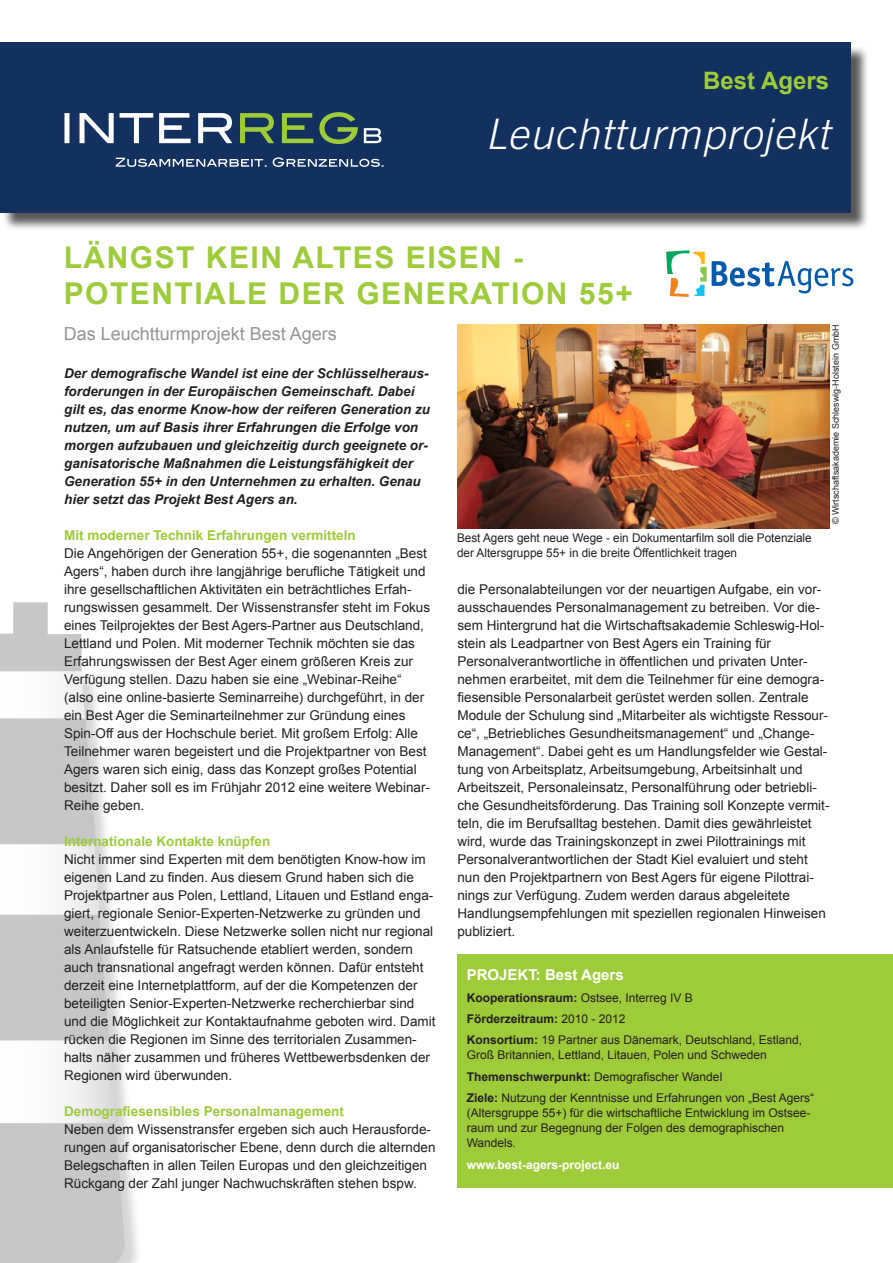
<style>
.page{position:relative;width:893px;height:1263px;background:#fff}
.page>*{position:absolute;margin:0;border:0;box-sizing:border-box;transform-origin:0 0}
.t1{font:italic 300 42px "Trade Gothic LT Com";letter-spacing:.025em;color:#fff}
.t2{font:700 30px/36px "Arial";letter-spacing:.05em;color:#9ecb3a}
.t3{font:700 24px "Arial";color:#9ecb3a}
.t4{font:18px "Arial";color:#939598}
.H2-kasten{font:700 15px "Arial";color:#fff}
.t5{font:13.5px/18px "Arial";color:#231f20}
.p-einstieg{font:italic 700 13.5px/18px "Arial";color:#231f20}
.p-frage{font:700 13.5px "Arial";color:#9ecb3a}
.p-kasten{font:12px/15px "Arial";color:#231f20}
.p-kasten-2{font:700 12px "Arial";color:#fff}
.p-kasten-3{font:700 12px "Arial";color:#231f20}
.t6{font:9px "Arial";color:#231f20}
.s1{font-weight:700}
.s2{font-weight:400}
</style>
<div class="page">
<div style="left:0;top:673px;width:143px;height:590px;background:#231f20;opacity:.75"></div>
<svg style="left:0;top:671px;width:125px;height:452px"></svg>
<div style="left:0;top:718px;width:96px;height:126px;background:#c8c7c7"></div>
<div style="left:0;top:915px;width:109px;height:125px;background:#c8c7c7"></div>
<div style="left:0;top:1123px;width:125px;height:140px;background:#c8c7c7"></div>
<svg style="left:0;top:602px;width:82px;height:69px"></svg>
<div style="left:458px;top:954px;width:435px;height:233px;background:#9ecb3a"></div>
<div style="left:2px;top:45px;width:867px;height:186px;background:#231f20;opacity:.75"></div>
<div style="left:0;top:43px;width:850px;height:170px;background:#12315f"></div>
<svg style="left:64px;top:113px;width:168px;height:30px"></svg>
<svg style="left:240px;top:112px;width:118px;height:32px"></svg>
<svg style="left:364px;top:128px;width:17px;height:15px"></svg>
<svg style="left:116px;top:157px;width:268px;height:10px"></svg>
<svg style="left:666px;top:250px;width:187px;height:47px"></svg>
<img style="left:457px;top:324px;width:372px;height:204px">
<h3 class="t3" style="left:703px;top:65px;width:127px">Best Agers</h3>
<h1 class="t1" style="left:486px;top:110px;width:345px">Leuchtturmprojekt</h1>
<h1 class="t2" style="left:64px;top:241px;width:571px">LÄNGST KEIN ALTES EISEN -<br>POTENTIALE DER GENERATION 55+</h1>
<h2 class="t4" style="left:64px;top:322px;width:275px">Das Leuchtturmprojekt Best Agers</h2>
<p class="p-einstieg" style="left:64px;top:365px;width:368px">Der demografische Wandel ist eine der Schlüsselheraus&shy;forderungen in der Europäischen Gemeinschaft. Dabei gilt es, das enorme Know-how der reiferen Generation zu nutzen, um auf Basis ihrer Erfahrungen die Erfolge von morgen aufzubauen und gleichzeitig durch geeignete or&shy;ganisatorische Maßnahmen die Leistungsfähigkeit der Generation 55+ in den Unternehmen zu erhalten. Genau hier setzt das Projekt Best Agers an.</p>
<p class="p-frage" style="left:64px;top:526px;width:293px">Mit moderner Technik Erfahrungen vermitteln</p>
<p class="t5" style="left:64px;top:544px;width:368px">Die Angehörigen der Generation 55+, die sogenannten „Best Agers“, haben durch ihre langjährige berufliche Tätigkeit und ihre gesellschaftlichen Aktivitäten ein beträchtliches Erfah&shy;rungswissen gesammelt. Der Wissenstransfer steht im Fokus eines Teilprojektes der Best Agers-Partner aus Deutschland, Lettland und Polen. Mit moderner Technik möchten sie das Erfahrungswissen der Best Ager einem größeren Kreis zur Verfügung stellen. Dazu haben sie eine „Webinar-Reihe“ (also eine online-basierte Seminarreihe) durchgeführt, in der ein Best Ager die Seminarteilnehmer zur Gründung eines Spin-Off aus der Hochschule beriet. Mit großem Erfolg: Alle Teilnehmer waren begeistert und die Projektpartner von Best Agers waren sich einig, dass das Konzept großes Potential besitzt. Daher soll es im Frühjahr 2012 eine weitere Webinar-Reihe geben.</p>
<p class="p-frage" style="left:64px;top:832px;width:208px">Internationale Kontakte knüpfen</p>
<p class="t5" style="left:64px;top:850px;width:373px">Nicht immer sind Experten mit dem benötigten Know-how im eigenen Land zu finden. Aus diesem Grund haben sich die Projektpartner aus Polen, Lettland, Litauen und Estland enga&shy;giert, regionale Senior-Experten-Netzwerke zu gründen und weiterzuentwickeln. Diese Netzwerke sollen nicht nur regional als Anlaufstelle für Ratsuchende etabliert werden, sondern auch transnational angefragt werden können. Dafür entsteht derzeit eine Internetplattform, auf der die Kompetenzen der beteiligten Senior-Experten-Netzwerke recherchierbar sind und die Möglichkeit zur Kontaktaufnahme geboten wird. Damit rücken die Regionen im Sinne des territorialen Zusammen&shy;halts näher zusammen und früheres Wettbewerbsdenken der Regionen wird überwunden.</p>
<p class="p-frage" style="left:64px;top:1102px;width:281px">Demografiesensibles Personalmanagement</p>
<p class="t5" style="left:64px;top:1120px;width:373px">Neben dem Wissenstransfer ergeben sich auch Herausforde&shy;rungen auf organisatorischer Ebene, denn durch die alternden Belegschaften in allen Teilen Europas und den gleichzeitigen Rückgang der Zahl junger Nachwuchskräften stehen bspw.</p>
<p class="t6" style="left:830px;top:524px;width:201px;rotate:-90deg">© Wirtschaftsakademie Schleswig-Holstein GmbH</p>
<p class="p-kasten" style="left:457px;top:530px;width:356px">Best Agers geht neue Wege - ein Dokumentarfilm soll die Potenziale der Altersgruppe 55+ in die breite Öffentlichkeit tragen</p>
<p class="t5" style="left:457px;top:580px;width:374px">die Personalabteilungen vor der neuartigen Aufgabe, ein vor&shy;ausschauendes Personalmanagement zu betreiben. Vor die&shy;sem Hintergrund hat die Wirtschaftsakademie Schleswig-Hol&shy;stein als Leadpartner von Best Agers ein Training für Personalverantwortliche in öffentlichen und privaten Unter&shy;nehmen erarbeitet, mit dem die Teilnehmer für eine demogra&shy;fiesensible Personalarbeit gerüstet werden sollen. Zentrale Module der Schulung sind „Mitarbeiter als wichtigste Ressour&shy;ce“, „Betriebliches Gesundheitsmanagement“ und „Change-Management“. Dabei geht es um Handlungsfelder wie Gestal&shy;tung von Arbeitsplatz, Arbeitsumgebung, Arbeitsinhalt und Arbeitszeit, Personaleinsatz, Personalführung oder betriebli&shy;che Gesundheitsförderung. Das Training soll Konzepte vermit&shy;teln, die im Berufsalltag bestehen. Damit dies gewährleistet wird, wurde das Trainingskonzept in zwei Pilottrainings mit Personalverantwortlichen der Stadt Kiel evaluiert und steht nun den Projektpartnern von Best Agers für eigene Pilottrai&shy;nings zur Verfügung. Zudem werden daraus abgeleitete Handlungsempfehlungen mit speziellen regionalen Hinweisen publiziert.</p>
<h2 class="H2-kasten" style="left:467px;top:965px;width:158px">PROJEKT: Best Agers</h2>
<p class="p-kasten" style="left:467px;top:990px;width:228px"><span class="s1">Kooperationsraum:</span> Ostsee, Interreg IV B</p>
<p class="p-kasten-3" style="left:467px;top:1011px;width:160px">Förderzeitraum: <span class="s2">2010 - 2012</span></p>
<p class="p-kasten" style="left:467px;top:1033px;width:337px"><span class="s1">Konsortium:</span> 19 Partner aus Dänemark, Deutschland, Estland,<br>Groß Britannien, Lettland, Litauen, Polen und Schweden</p>
<p class="p-kasten" style="left:467px;top:1069px;width:257px"><span class="s1">Themenschwerpunkt:</span> Demografischer Wandel</p>
<p class="p-kasten" style="left:467px;top:1091px;width:349px"><span class="s1">Ziele:</span> Nutzung der Kenntnisse und Erfahrungen von „Best Agers“ (Altersgruppe 55+) für die wirtschaftliche Entwicklung im Ostsee&shy;raum und zur Begegnung der Folgen des demographischen Wandels.</p>
<p class="p-kasten-2" style="left:467px;top:1156px;width:154px">www.best-agers-project.eu</p>
</div>
